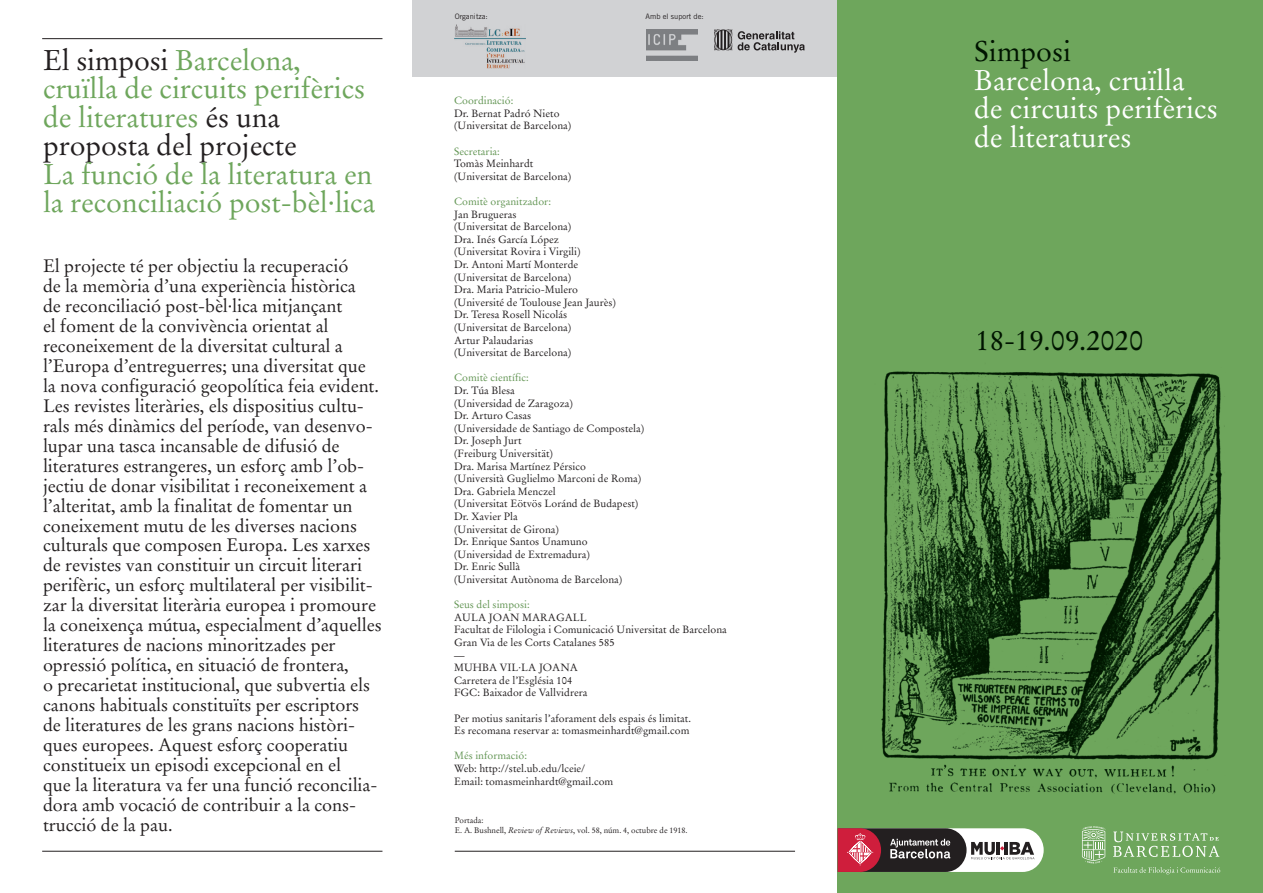
<style>
.page{position:relative;width:1263px;height:893px;background:#fff}
.page>*{position:absolute;margin:0;border:0;box-sizing:border-box;transform-origin:0 0}
.t1{font:28.5px/28.5px "Stempel Garamond";letter-spacing:-.005em;color:#6ea65c}
.t2{font:28.5px/28.5px "Stempel Garamond";color:#fff}
.t3{font:28.5px "Stempel Garamond";color:#001400}
.t4{font:18px/20px "Stempel Garamond";letter-spacing:-.005em;color:#231f20}
.t5{font:10.5px/12.6px "Stempel Garamond";color:#231f20}
.t6{font:10.5px "Stempel Garamond";color:#629553}
.t7{font:8.1px/9.8px "Stempel Garamond";letter-spacing:-.005em;color:#231f20}
.t8{font:7.5px "Trade Gothic";color:#231f20}
.s1{color:#231f20}
.s2{font-style:italic}
</style>
<div class="page">
<div style="left:412px;top:0;width:426px;height:77px;background:#d1d2d4"></div>
<div style="left:838px;top:0;width:425px;height:893px;background:#6ea65c"></div>
<img style="left:881px;top:371px;width:344px;height:423px">
<svg style="left:1113px;top:867px;width:107px;height:7px"></svg>
<svg style="left:1113px;top:831px;width:106px;height:26px"></svg>
<svg style="left:1082px;top:826px;width:24px;height:37px"></svg>
<hr style="left:42px;top:38px;width:340px;height:1px;background:#231f20">
<hr style="left:42px;top:851px;width:340px;height:1px;background:#231f20">
<hr style="left:455px;top:851px;width:340px;height:1px;background:#231f20">
<svg style="left:838px;top:828px;width:206px;height:44px;background:#95777a"></svg>
<img style="left:454px;top:24px;width:71px;height:44px">
<svg style="left:738px;top:31px;width:67px;height:22px"></svg>
<svg style="left:714px;top:29px;width:18px;height:21px"></svg>
<img style="left:646px;top:30px;width:52px;height:30px">
<h1 class="t1" style="left:43px;top:46px;width:324px"><span class="s1">El simposi</span> Barcelona, cruïlla de circuits perifèrics de literatures <span class="s1">és una proposta del projecte</span></h1>
<h1 class="t1" style="left:43px;top:160px;width:334px">La funció de la literatura en la reconciliació post-bèl·lica</h1>
<p class="t4" style="left:43px;top:256px;width:340px">El projecte té per objectiu la recuperació<br>de la memòria d’una experiència històrica<br>de reconciliació post-bèl·lica mitjançant<br>el foment de la convivència orientat al reconeixement de la diversitat cultural a l’Europa d’entreguerres; una diversitat que la nova configuració geopolítica feia evident.<br>Les revistes literàries, els dispositius cultu&shy;rals més dinàmics del període, van desenvo&shy;lupar una tasca incansable de difusió de literatures estrangeres, un esforç amb l’ob&shy;jectiu de donar visibilitat i reconeixement a l’alteritat, amb la finalitat de fomentar un coneixement mutu de les diverses nacions culturals que composen Europa. Les xarxes de revistes van constituir un circuit literari perifèric, un esforç multilateral per visibilit&shy;zar la diversitat literària europea i promoure la coneixença mútua, especialment d’aquelles literatures de nacions minoritzades per opressió política, en situació de frontera,<br>o precarietat institucional, que subvertia els canons habituals constituïts per escriptors de literatures de les grans nacions històri&shy;ques europees. Aquest esforç cooperatiu constitueix un episodi excepcional en el<br>que la literatura va fer una funció reconcilia&shy;dora amb vocació de contribuir a la cons&shy;trucció de la pau.</p>
<p class="t8" style="left:455px;top:12px;width:35px">Organitza:</p>
<p class="t8" style="left:645px;top:12px;width:60px">Amb el suport de:</p>
<p class="t6" style="left:454px;top:94px;width:61px">Coordinació:</p>
<p class="t5" style="left:454px;top:107px;width:119px">Dr. Bernat Padró Nieto (Universitat de Barcelona)</p>
<p class="t6" style="left:454px;top:145px;width:47px">Secretaria:</p>
<p class="t5" style="left:454px;top:157px;width:119px">Tomàs Meinhardt (Universitat de Barcelona)</p>
<p class="t6" style="left:454px;top:195px;width:98px">Comitè organitzador:</p>
<p class="t5" style="left:454px;top:208px;width:163px">Jan Brugueras<br>(Universitat de Barcelona)<br>Dra. Inés García López<br>(Universitat Rovira i Virgili)<br>Dr. Antoni Martí Monterde (Universitat de Barcelona)<br>Dra. Maria Patricio-Mulero (Université de Toulouse Jean Jaurès)<br>Dr. Teresa Rosell Nicolás (Universitat de Barcelona)<br>Artur Palaudarias<br>(Universitat de Barcelona)</p>
<p class="t6" style="left:454px;top:371px;width:76px">Comitè científic:</p>
<p class="t5" style="left:454px;top:384px;width:192px">Dr. Túa Blesa<br>(Universidad de Zaragoza)<br>Dr. Arturo Casas<br>(Universidade de Santiago de Compostela)<br>Dr. Joseph Jurt<br>(Freiburg Universität)<br>Dra. Marisa Martínez Pérsico<br>(Università Guglielmo Marconi de Roma)<br>Dra. Gabriela Menczel<br>(Universitat Eötvös Loránd de Budapest)<br>Dr. Xavier Pla<br>(Universitat de Girona)<br>Dr. Enrique Santos Unamuno (Universidad de Extremadura)<br>Dr. Enric Sullà<br>(Universitat Autònoma de Barcelona)</p>
<p class="t6" style="left:454px;top:598px;width:77px">Seus del simposi:</p>
<p class="t5" style="left:454px;top:611px;width:274px">AULA JOAN MARAGALL<br>Facultat de Filologia i Comunicació Universitat de Barcelona<br>Gran Via de les Corts Catalanes 585<br>—<br>MUHBA VIL·LA JOANA<br>Carretera de l’Església 104<br>FGC: Baixador de Vallvidrera</p>
<p class="t5" style="left:454px;top:712px;width:238px">Per motius sanitaris l’aforament dels espais és limitat.<br>Es recomana reservar a: tomasmeinhardt@gmail.com</p>
<p class="t6" style="left:454px;top:749px;width:74px">Més informació:</p>
<p class="t5" style="left:454px;top:762px;width:161px">Web: http://stel.ub.edu/lceie/<br>Email: tomasmeinhardt@gmail.com</p>
<p class="t7" style="left:455px;top:816px;width:234px">Portada:<br>E. A. Bushnell, <span class="s2">Review of Reviews</span>, vol. 58, núm. 4, octubre de 1918.</p>
<h1 class="t3" style="left:974px;top:34px;width:98px">Simposi</h1>
<h1 class="t2" style="left:974px;top:66px;width:245px">Barcelona, cruïlla de circuits perifèrics de literatures</h1>
<h1 class="t3" style="left:975px;top:323px;width:169px">18-19.09.2020</h1>
</div>
